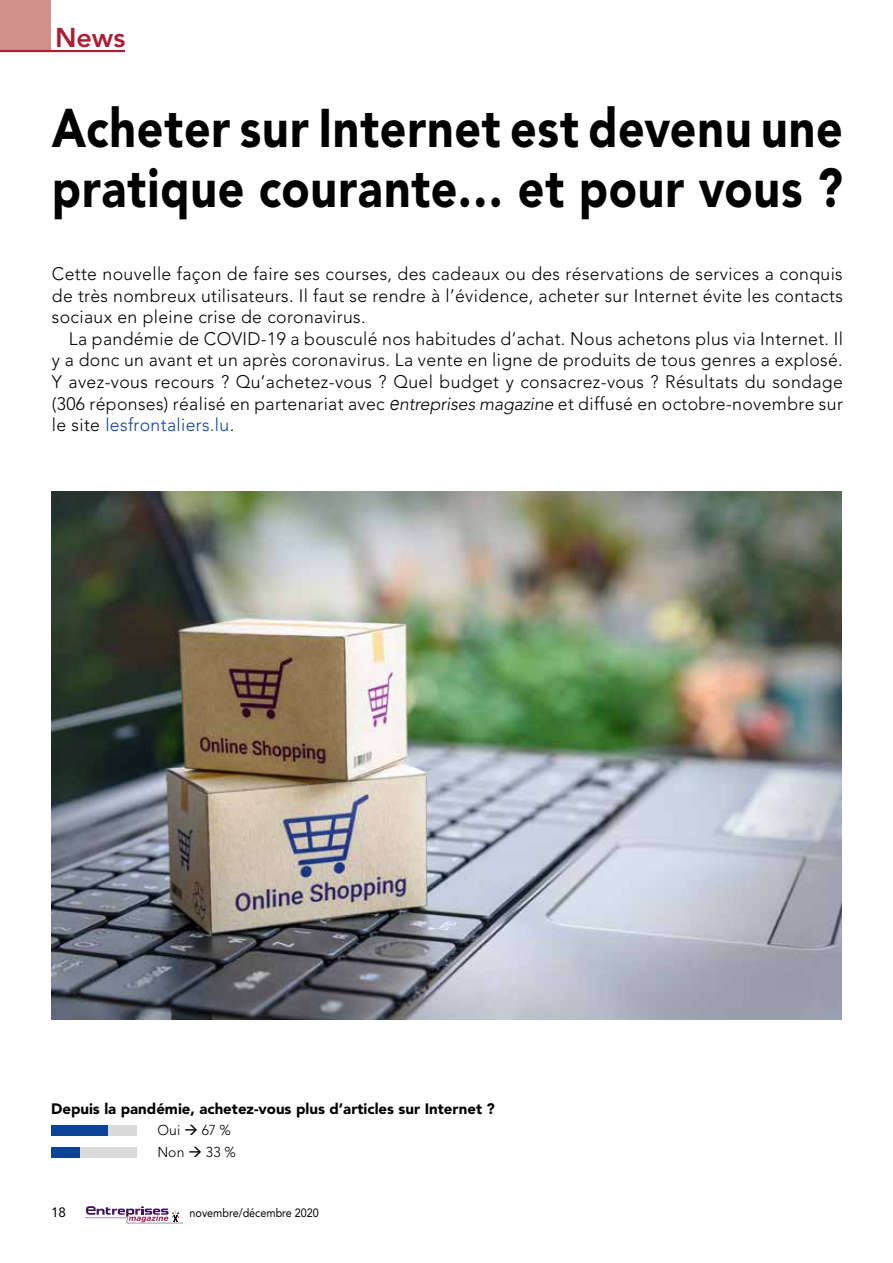
<style>
.page{position:relative;width:893px;height:1263px;background:#fff}
.page>*{position:absolute;margin:0;border:0;box-sizing:border-box;transform-origin:0 0}
.t1{font:900 54px/60px "Avenir";letter-spacing:.015em;color:#000;scale:.86 1}
.t2{font:800 27px "Avenir";color:#aa2036}
.t3{font:300 18px/21.6px "Avenir";letter-spacing:.02em;color:#000;text-align:justify}
.t4{font:900 15px "Avenir";color:#000}
.t5{font:300 14.25px/21.5px "Avenir";letter-spacing:.01em;color:#000}
.t6{font:13.5px "Avenir";color:#000}
.t7{font:12px "Avenir";color:#000;scale:.9 1}
.s1{font-style:italic;font-size:21.6px}
.s2{font-style:italic}
.s3{color:#0b4396}
</style>
<div class="page">
<svg style="left:85px;top:1206px;width:97px;height:17px"></svg>
<div style="left:0;top:0;width:51px;height:51px;background:#d3918c"></div>
<hr style="left:0;top:50px;width:125px;height:2px;background:#aa2036">
<div style="left:51px;top:1125px;width:85px;height:11px;background:#dadada"></div>
<div style="left:51px;top:1147px;width:85px;height:10px;background:#dadada"></div>
<div style="left:51px;top:1125px;width:57px;height:11px;background:#0b4396"></div>
<div style="left:51px;top:1147px;width:28px;height:10px;background:#0b4396"></div>
<img style="left:51px;top:492px;width:791px;height:527px">
<h2 class="t2" style="left:55px;top:22px;width:72px">News</h2>
<h1 class="t1" style="left:52px;top:98px;width:921px">Acheter sur Internet est devenu une pratique courante… et pour vous ?</h1>
<p class="t3" style="left:52px;top:263px;width:792px">Cette nouvelle façon de faire ses courses, des cadeaux ou des réservations de services a conquis de très nombreux utilisateurs. Il faut se rendre à l’évidence, acheter sur Internet évite les contacts sociaux en pleine crise de coronavirus.</p>
<p class="t3" style="left:52px;top:328px;width:792px;text-indent:17px">La pandémie de COVID-19 a bousculé nos habitudes d’achat. Nous achetons plus via Internet. Il y a donc un avant et un après coronavirus. La vente en ligne de produits de tous genres a explosé.<br>Y avez-vous recours ? Qu’achetez-vous ? Quel budget y consacrez-vous ? Résultats du sondage (306 réponses) réalisé en partenariat avec <span class="s1">e</span><span class="s2">ntreprises magazine</span> et diffusé en octobre-novembre sur le site <span class="s3">lesfrontaliers.lu</span>.</p>
<p class="t4" style="left:51px;top:1099px;width:445px">Depuis la pandémie, achetez-vous plus d’articles sur Internet ?</p>
<p class="t5" style="left:157px;top:1119px;width:80px">Oui → 67 %<br>Non → 33 %</p>
<p class="t6" style="left:51px;top:1204px;width:17px">18</p>
<p class="t7" style="left:190px;top:1206px;width:145px">novembre/décembre 2020</p>
</div>
